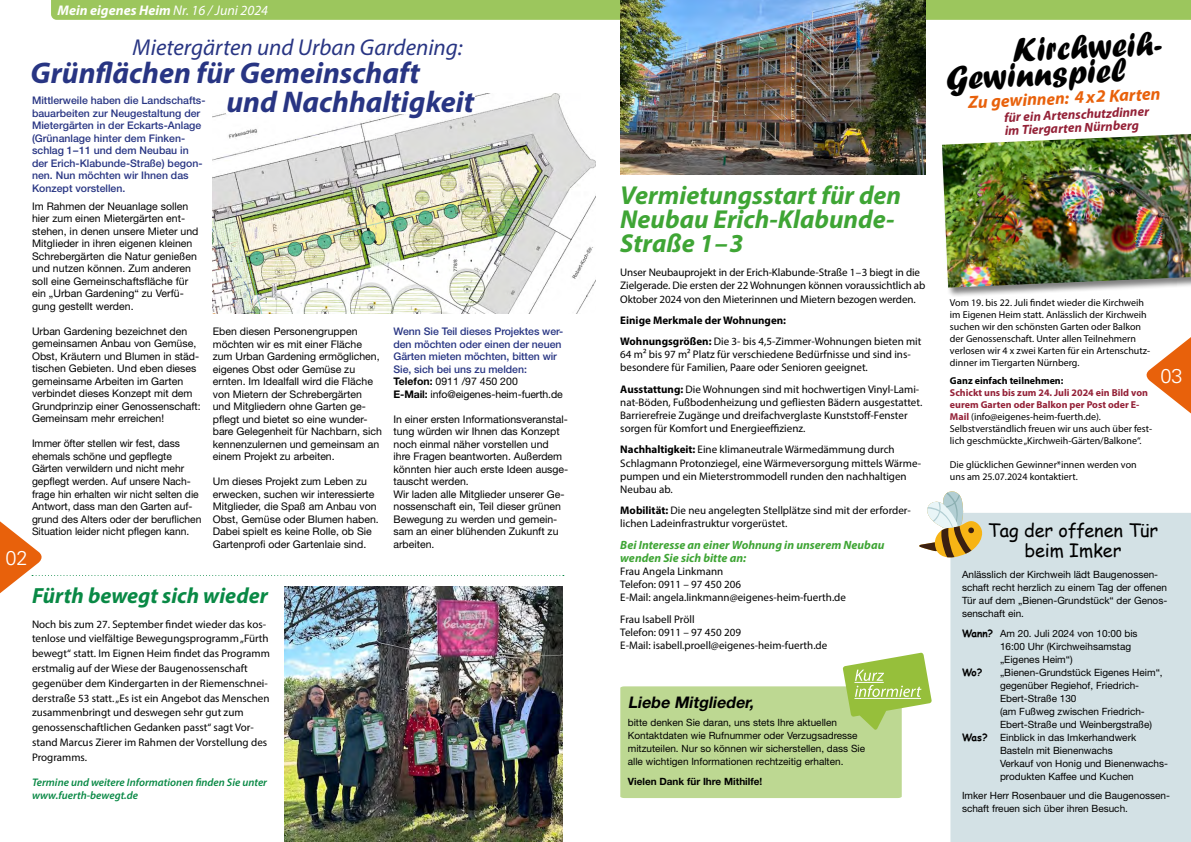
<style>
.page{position:relative;width:1191px;height:842px;background:#fff}
.page>*{position:absolute;margin:0;border:0;box-sizing:border-box;transform-origin:0 0}
.t1{font:35.2px "Forte";color:#000}
.t2{font:italic 700 30px/28.9px "Myriad Pro";color:#283583}
.t3{font:italic 700 26px/24px "Myriad Pro";color:#3fa535}
.t4{font:italic 23px "Myriad Pro";color:#283583}
.t5{font:italic 700 22px "Myriad Pro";color:#098945}
.t6{font:300 20px "Univers LT Std";color:#fff}
.t7{font:18.2px/19.5px "Comic Sans MS";letter-spacing:-.005em;color:#000;text-align:center}
.t8{font:italic 700 17.6px "Myriad Pro";color:#e8610b}
.t9{font:italic 700 17px "Myriad Pro";color:#e8610b}
.t10{font:italic 700 16px "Helvetica Neue LT Pro";color:#000}
.t11{font:italic 700 14px "Myriad Pro";color:#fff}
.t12{font:italic 700 13.2px/13.1px "Myriad Pro";color:#942137}
.t13{font:italic 700 12px/13.2px "Myriad Pro";color:#3fa535}
.t14{font:11px/13.2px "Myriad Pro";color:#000}
.t15{font:700 11px/21.2px "Myriad Pro";color:#000}
.t16{font:italic 600 11px/13px "Myriad Pro";color:#098945}
.t17{font:10.5px/12.5px "Helvetica Neue LT Std";color:#000}
.t18{font:500 10.5px/12.5px "Helvetica Neue LT Std";color:#283583}
.t19{font:10px/13px "Helvetica Neue LT Std";color:#000}
.t20{font:10px/12px "Myriad Pro";color:#000}
.t21{font:700 10px "Helvetica Neue LT Std";color:#000}
.t22{font:700 10px "Myriad Pro";color:#000}
.t23{font:700 10px "Comic Sans MS";color:#000}
.s1{font-weight:400}
.s2{font-weight:700;color:#000}
.s3{font-weight:400;color:#000}
.s4{font-weight:700}
.s5{font-weight:700;color:#942137}
.s6{font-family:"Comic Sans MS";font-weight:700}
</style>
<div class="page">
<img style="left:213px;top:94px;width:382px;height:219px">
<div style="left:950px;top:513px;width:241px;height:329px;background:#d3e1e5"></div>
<div style="left:51px;top:0;width:1140px;height:20px;background:#9cc65d"></div>
<svg style="left:620px;top:652px;width:312px;height:146px"></svg>
<img style="left:620px;top:0;width:305px;height:174px">
<div style="left:941px;top:132px;width:250px;height:165px;background:#000;opacity:.5"></div>
<img style="left:942px;top:134px;width:249px;height:154px">
<svg style="left:1146px;top:337px;width:45px;height:77px"></svg>
<img style="left:285px;top:602px;width:278px;height:240px">
<div style="left:226px;top:90px;width:249px;height:23px;background:#fff"></div>
<svg style="left:919px;top:491px;width:63px;height:66px"></svg>
<svg style="left:0;top:521px;width:564px;height:81px"></svg>
<h3 class="t11" style="left:58px;top:1px;width:212px">Mein eigenes Heim <span class="s1">Nr. 16 / Juni 2024</span></h3>
<h3 class="t4" style="left:133px;top:33px;width:332px">Mietergärten und Urban Gardening:</h3>
<h2 class="t2" style="left:226px;top:58px;width:249px;text-indent:-196px">Grünflächen für Gemeinschaft und Nachhaltigkeit</h2>
<p class="t18" style="left:32px;top:94px;width:175px">Mittlerweile haben die Landschafts&shy;bauarbeiten zur Neugestaltung der<br>Mietergärten in der Eckarts-Anlage (Grünanlage hinter dem Finken&shy;schlag 1–11 und dem Neubau in der Erich-Klabunde-Straße) begon&shy;nen. Nun möchten wir Ihnen das<br>Konzept vorstellen.</p>
<p class="t17" style="left:32px;top:200px;width:168px">Im Rahmen der Neuanlage sollen hier zum einen Mietergärten ent&shy;stehen, in denen unsere Mieter und<br>Mitglieder in ihren eigenen kleinen<br>Schrebergärten die Natur genießen und nutzen können. Zum anderen soll eine Gemeinschaftsfläche für ein „Urban Gardening“ zu Verfü&shy;gung gestellt werden.</p>
<p class="t17" style="left:32px;top:325px;width:170px">Urban Gardening bezeichnet den gemeinsamen Anbau von Gemüse,<br>Obst, Kräutern und Blumen in städ&shy;tischen Gebieten. Und eben dieses gemeinsame Arbeiten im Garten verbindet dieses Konzept mit dem<br>Grundprinzip einer Genossenschaft:<br>Gemeinsam mehr erreichen!</p>
<p class="t17" style="left:32px;top:437px;width:171px">Immer öfter stellen wir fest, dass ehemals schöne und gepflegte Gärten verwildern und nicht mehr gepflegt werden. Auf unsere Nach&shy;frage hin erhalten wir nicht selten die Antwort, dass man den Garten auf&shy;grund des Alters oder der beruflichen Situation leider nicht pflegen kann.</p>
<h3 class="t6" style="left:5px;top:545px;width:24px">02</h3>
<p class="t17" style="left:213px;top:325px;width:171px">Eben diesen Personengruppen möchten wir es mit einer Fläche zum Urban Gardening ermöglichen, eigenes Obst oder Gemüse zu ernten. Im Idealfall wird die Fläche von Mietern der Schrebergärten und Mitgliedern ohne Garten ge&shy;pflegt und bietet so eine wunder&shy;bare Gelegenheit für Nachbarn, sich kennenzulernen und gemeinsam an einem Projekt zu arbeiten.</p>
<p class="t17" style="left:213px;top:475px;width:167px">Um dieses Projekt zum Leben zu erwecken, suchen wir interessierte Mitglieder, die Spaß am Anbau von Obst, Gemüse oder Blumen haben.<br>Dabei spielt es keine Rolle, ob Sie Gartenprofi oder Gartenlaie sind.</p>
<h3 class="t5" style="left:32px;top:582px;width:237px">Fürth bewegt sich wieder</h3>
<p class="t14" style="left:32px;top:616px;width:239px;line-height:14.8px">Noch bis zum 27. September findet wieder das kos&shy;tenlose und vielfältige Bewegungsprogramm „Fürth bewegt“ statt. Im Eignen Heim findet das Programm erstmalig auf der Wiese der Baugenossenschaft gegenüber dem Kindergarten in der Riemenschnei&shy;derstraße 53 statt. „Es ist ein Angebot das Menschen zusammenbringt und deswegen sehr gut zum genossenschaftlichen Gedanken passt“ sagt Vor&shy;stand Marcus Zierer im Rahmen der Vorstellung des Programms.</p>
<p class="t16" style="left:32px;top:775px;width:236px">Termine und weitere Informationen finden Sie unter www.fuerth-bewegt.de</p>
<p class="t18" style="left:393px;top:325px;width:171px">Wenn Sie Teil dieses Projektes wer&shy;den möchten oder einen der neuen<br>Gärten mieten möchten, bitten wir<br>Sie, sich bei uns zu melden:<br><span class="s2">Telefon:</span> <span class="s3">0911 /97 450 200<br></span><span class="s2">E-Mail:</span> <span class="s3">info@eigenes-heim-fuerth.de</span></p>
<p class="t17" style="left:393px;top:413px;width:176px">In einer ersten Informationsveranstal&shy;tung würden wir Ihnen das Konzept noch einmal näher vorstellen und ihre Fragen beantworten. Außerdem könnten hier auch erste Ideen ausge&shy;tauscht werden.<br>Wir laden alle Mitglieder unserer Ge&shy;nossenschaft ein, Teil dieser grünen<br>Bewegung zu werden und gemein&shy;sam an einer blühenden Zukunft zu arbeiten.</p>
<h3 class="t3" style="left:620px;top:182px;width:282px">Vermietungsstart für den<br>Neubau Erich-Klabunde-<br>Straße 1–3</h3>
<p class="t14" style="left:620px;top:266px;width:306px">Unser Neubauprojekt in der Erich-Klabunde-Straße 1–3 biegt in die<br>Zielgerade. Die ersten der 22 Wohnungen können voraussichtlich ab<br>Oktober 2024 von den Mieterinnen und Mietern bezogen werden.</p>
<p class="t15" style="left:620px;top:309px;width:303px">Einige Merkmale der Wohnungen:<br>Wohnungsgrößen: <span class="s1">Die 3- bis 4,5-Zimmer-Wohnungen bieten mit</span></p>
<p class="t14" style="left:620px;top:348px;width:292px">64 m² bis 97 m² Platz für verschiedene Bedürfnisse und sind ins&shy;besondere für Familien, Paare oder Senioren geeignet.</p>
<p class="t14" style="left:620px;top:382px;width:303px"><span class="s4">Ausstattung:</span> Die Wohnungen sind mit hochwertigen Vinyl-Lami&shy;nat-Böden, Fußbodenheizung und gefliesten Bädern ausgestattet.<br>Barrierefreie Zugänge und dreifachverglaste Kunststoff-Fenster sorgen für Komfort und Energieeffizienz.</p>
<p class="t14" style="left:620px;top:443px;width:302px"><span class="s4">Nachhaltigkeit:</span> Eine klimaneutrale Wärmedämmung durch Schlagmann Protonziegel, eine Wärmeversorgung mittels Wärme&shy;pumpen und ein Mieterstrommodell runden den nachhaltigen Neubau ab.</p>
<p class="t14" style="left:620px;top:504px;width:292px"><span class="s4">Mobilität:</span> Die neu angelegten Stellplätze sind mit der erforder&shy;lichen Ladeinfrastruktur vorgerüstet.</p>
<p class="t13" style="left:620px;top:538px;width:266px">Bei Interesse an einer Wohnung in unserem Neubau wenden Sie sich bitte an:</p>
<p class="t14" style="left:620px;top:564px;width:227px">Frau Angela Linkmann<br>Telefon: 0911 – 97 450 206<br>E-Mail: angela.linkmann@eigenes-heim-fuerth.de</p>
<p class="t14" style="left:620px;top:612px;width:208px">Frau Isabell Pröll<br>Telefon: 0911 – 97 450 209<br>E-Mail: isabell.proell@eigenes-heim-fuerth.de</p>
<h3 class="t10" style="left:628px;top:692px;width:131px">Liebe Mitglieder,</h3>
<p class="t19" style="left:628px;top:716px;width:239px">bitte denken Sie daran, uns stets Ihre aktuellen Kontaktdaten wie Rufnummer oder Verzugsadresse mitzuteilen. Nur so können wir sicherstellen, dass Sie alle wichtigen Informationen rechtzeitig erhalten.</p>
<p class="t21" style="left:628px;top:775px;width:136px">Vielen Dank für Ihre Mithilfe!</p>
<h1 class="t1" style="left:1011px;top:30px;width:151px;rotate:-3deg">Kirchweih-</h1>
<h1 class="t1" style="left:945px;top:58px;width:182px;rotate:-3deg">Gewinnspiel</h1>
<h3 class="t8" style="left:1074px;top:86px;width:88px;rotate:-3deg">4 x 2 Karten</h3>
<p class="t12" style="left:1004px;top:111px;width:146px;rotate:-3deg">für ein Artenschutzdinner im Tiergarten Nürnberg</p>
<h3 class="t8" style="left:967px;top:91px;width:70px;rotate:-3deg">Zu gewin</h3>
<h3 class="t9" style="left:1036px;top:88px;width:34px;rotate:-2deg">nen:</h3>
<p class="t20" style="left:950px;top:296px;width:202px">Vom 19. bis 22. Juli findet wieder die Kirchweih im Eigenen Heim statt. Anlässlich der Kirchweih suchen wir den schönsten Garten oder Balkon der Genossenschaft. Unter allen Teilnehmern verlosen wir 4 x zwei Karten für ein Artenschutz&shy;dinner im Tiergarten Nürnberg.</p>
<p class="t22" style="left:950px;top:374px;width:115px">Ganz einfach teilnehmen:</p>
<p class="t20" style="left:950px;top:386px;width:204px"><span class="s5">Schickt uns bis zum 24. Juli 2024 ein Bild von eurem Garten oder Balkon per Post oder E-Mail</span> (info@eigenes-heim-fuerth.de).<br>Selbstverständlich freuen wir uns auch über fest&shy;lich geschmückte „Kirchweih-Gärten/Balkone“.</p>
<p class="t20" style="left:950px;top:458px;width:188px">Die glücklichen Gewinner*innen werden von uns am 25.07.2024 kontaktiert.</p>
<h3 class="t6" style="left:1160px;top:363px;width:24px">03</h3>
<h3 class="t7" style="left:987px;top:520px;width:172px">Tag der offenen Tür beim Imker</h3>
<p class="t19" style="left:962px;top:568px;width:207px">Anlässlich der Kirchweih lädt Baugenossen&shy;schaft recht herzlich zu einem Tag der offenen Tür auf dem „Bienen-Grundstück“ der Genos&shy;senschaft ein.</p>
<p class="t19" style="left:1000px;top:626px;width:139px;text-indent:-38px"><span class="s6">Wann?</span> Am 20. Juli 2024 von 10:00 bis<br>16:00 Uhr (Kirchweihsamstag „Eigenes Heim“)</p>
<p class="t23" style="left:962px;top:664px;width:22px">Wo?</p>
<p class="t19" style="left:1000px;top:665px;width:164px">„Bienen-Grundstück Eigenes Heim“,</p>
<p class="t19" style="left:1000px;top:678px;width:141px">gegenüber Regiehof, Friedrich-</p>
<p class="t19" style="left:1000px;top:691px;width:78px">Ebert-Straße 130</p>
<p class="t19" style="left:1000px;top:704px;width:146px">(am Fußweg zwischen Friedrich-</p>
<p class="t19" style="left:1000px;top:717px;width:153px">Ebert-Straße und Weinbergstraße)</p>
<p class="t19" style="left:962px;top:730px;width:176px"><span class="s6">Was?</span> Einblick in das Imkerhandwerk</p>
<p class="t19" style="left:1000px;top:743px;width:114px">Basteln mit Bienenwachs</p>
<p class="t19" style="left:1000px;top:756px;width:169px">Verkauf von Honig und Bienenwachs-</p>
<p class="t19" style="left:1000px;top:769px;width:135px">produkten Kaffee und Kuchen</p>
<p class="t19" style="left:962px;top:789px;width:209px">Imker Herr Rosenbauer und die Baugenossen&shy;schaft freuen sich über ihren Besuch.</p>
</div>
